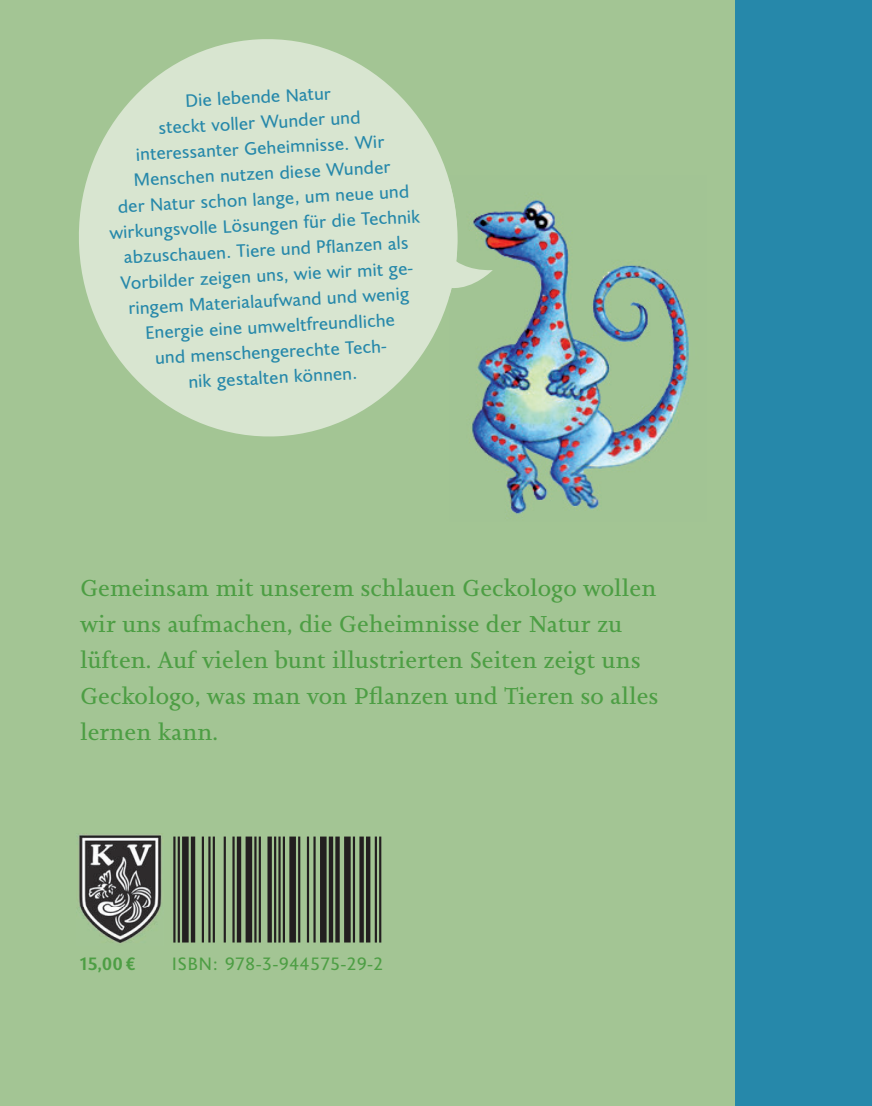
<style>
.page{position:relative;width:872px;height:1106px;background:#a3c594}
.page>*{position:absolute;margin:0;border:0;box-sizing:border-box;transform-origin:0 0}
.t1{font:24px/36px "Joanna Nova";color:#4d9e44}
.t2{font:18px/25.5px "Joanna Sans Nova";color:#2688aa;text-align:center}
.t3{font:18px "Joanna Sans Nova";letter-spacing:.05em;color:#4d9e44}
.t4{font:700 18px "Joanna Sans Nova";color:#4d9e44}
</style>
<div class="page">
<div style="left:735px;top:0;width:137px;height:1106px;background:#2688aa"></div>
<svg style="left:173px;top:836px;width:208px;height:106px"></svg>
<svg style="left:79px;top:39px;width:370px;height:398px;fill:#d8e5d0"></svg>
<img style="left:472px;top:200px;width:217px;height:314px">
<img style="left:449px;top:181px;width:9px;height:116px">
<svg style="left:430px;top:259px;width:63px;height:30px"></svg>
<img style="left:79px;top:834px;width:83px;height:109px">
<p class="t2" style="left:102px;top:91px;width:313px;rotate:-3deg">Die lebende Natur<br>steckt voller Wunder und<br>intere s santer Geheimnisse. Wir<br>Menschen nutzen diese Wunder<br>der Natur schon lange, um neue und wirkungsvolle Lösungen für die Technik abzuschauen. Tiere und Pflanzen als<br>Vorbilder zeigen uns, wie wir mit ge&shy;ringem Material aufwand und wenig<br>Energie eine umweltfreundliche<br>und menschengerechte Tech-<br>nik gestalten können.</p>
<h1 class="t1" style="left:80px;top:570px;width:580px">Gemeinsam mit unserem schlauen Geckologo wollen wir uns aufmachen, die Geheimnisse der Natur zu lüften. Auf vielen bunt illustrierten Seiten zeigt uns Geckologo, was man von Pflanzen und Tieren so alles lernen kann.</h1>
<p class="t4" style="left:80px;top:951px;width:57px">15,00€</p>
<p class="t3" style="left:172px;top:951px;width:212px">ISBN: 978-3-944575-29-2</p>
</div>
